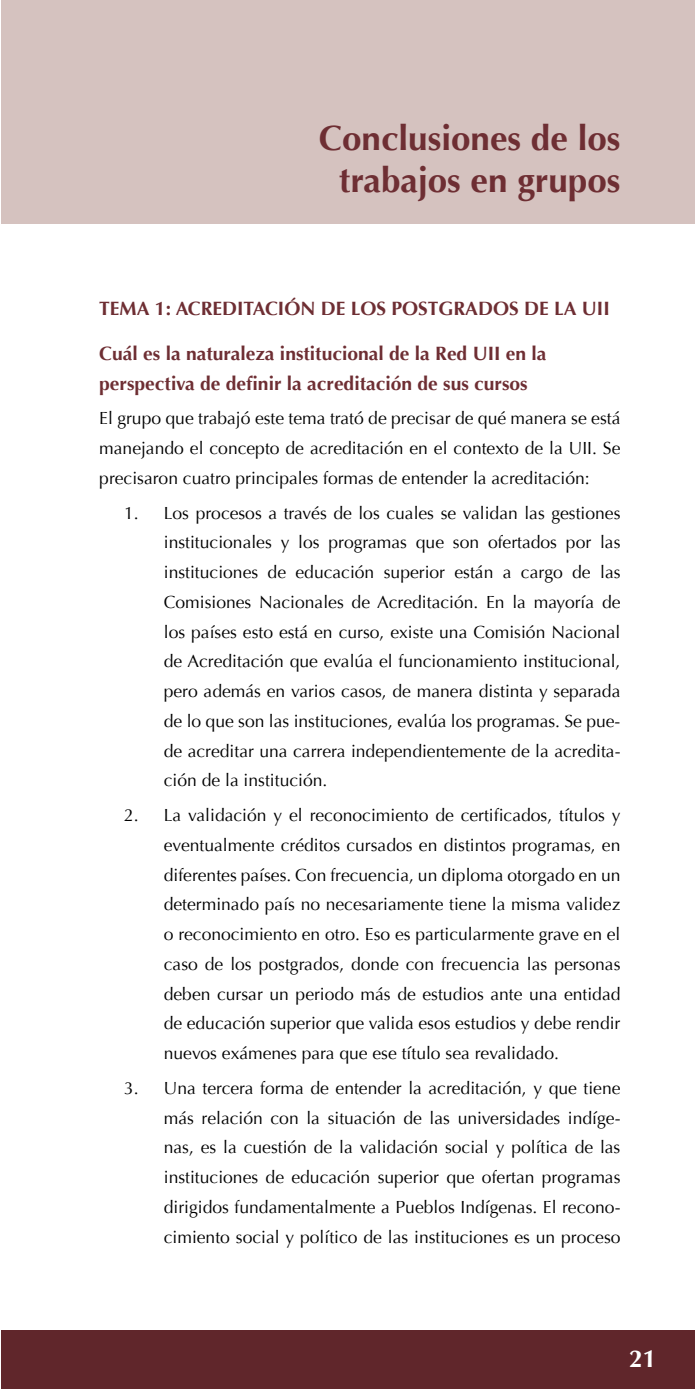
<style>
.page{position:relative;width:695px;height:1389px;background:#fff}
.page>*{position:absolute;margin:0;border:0;box-sizing:border-box;transform-origin:0 0}
.t1{font:700 35px/42px "Optima";color:#6e2e33;text-align:center}
.t2{font:700 24.5px "Optima";color:#fff}
.t3{font:700 19.25px/29.8px "Optima";color:#6e2e33}
.t4{font:17.5px/29.8px "Optima";color:#000;text-align:justify}
</style>
<div class="page">
<div style="left:2px;top:0;width:692px;height:223px;background:#d5c2bf"></div>
<div style="left:1px;top:1330px;width:693px;height:59px;background:#60262b"></div>
<h1 class="t1" style="left:319px;top:118px;width:303px">Conclusiones de los trabajos en grupos</h1>
<p class="t3" style="left:99px;top:294px;width:512px">TEMA 1: ACREDITACIÓN DE LOS POSTGRADOS DE LA U II</p>
<p class="t3" style="left:99px;top:339px;width:448px">Cuál es la naturaleza institucional de la Red U II en la perspectiva de definir la acreditación de sus cursos</p>
<p class="t4" style="left:99px;top:404px;width:522px">El grupo que trabajó este tema trató de precisar de qué manera se está manejando el concepto de acreditación en el contexto de la UII. Se precisaron cuatro principales formas de entender la acreditación:</p>
<p class="t4" style="left:164px;top:498px;width:458px;text-indent:-40px">1. Los procesos a través de los cuales se validan las gestiones institucionales y los programas que son ofertados por las instituciones de educación superior están a cargo de las Comisiones Nacionales de Acreditación. En la mayoría de los países esto está en curso, existe una Comisión Nacional de Acreditación que evalúa el funcionamiento institucional, pero además en varios casos, de manera distinta y separada de lo que son las instituciones, evalúa los programas. Se pue&shy;de acreditar una carrera independientemente de la acredita&shy;ción de la institución.</p>
<p class="t4" style="left:164px;top:801px;width:458px;text-indent:-40px">2. La validación y el reconocimiento de certificados, títulos y eventualmente créditos cursados en distintos programas, en diferentes países. Con frecuencia, un diploma otorgado en un determinado país no necesariamente tiene la misma validez o reconocimiento en otro. Eso es particularmente grave en el caso de los postgrados, donde con frecuencia las personas deben cursar un periodo más de estudios ante una entidad de educación superior que valida esos estudios y debe rendir nuevos exámenes para que ese título sea revalidado.</p>
<p class="t4" style="left:164px;top:1073px;width:458px;text-indent:-40px">3. Una tercera forma de entender la acreditación, y que tiene más relación con la situación de las universidades indíge&shy;nas, es la cuestión de la validación social y política de las instituciones de educación superior que ofertan programas dirigidos fundamentalmente a Pueblos Indígenas. El recono&shy;cimiento social y político de las instituciones es un proceso</p>
<h2 class="t2" style="left:629px;top:1344px;width:29px">21</h2>
</div>
